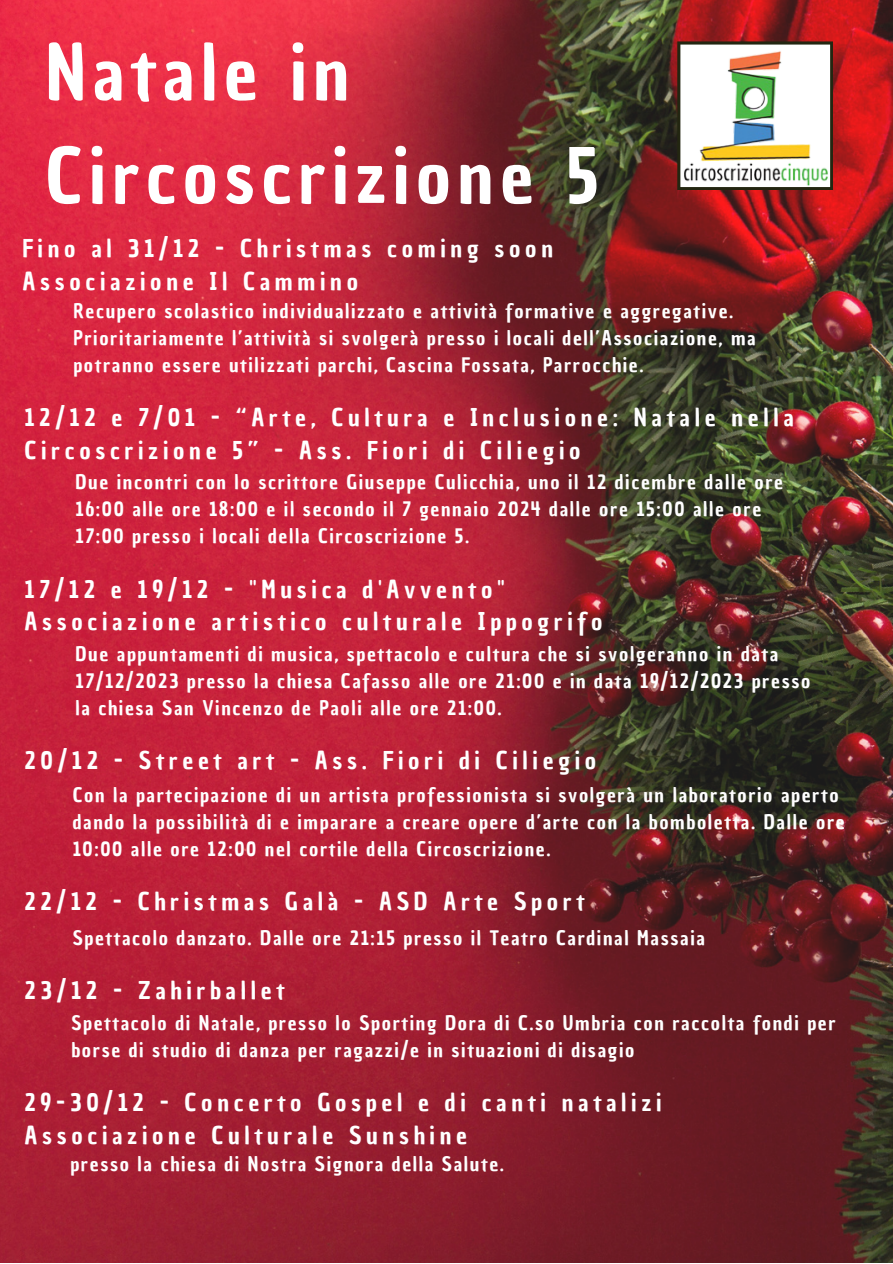
<style>
.page{position:relative;width:893px;height:1264px;background:#fff}
.page>*{position:absolute;margin:0;border:0;box-sizing:border-box;transform-origin:0 0}
.t1{font:74.25px/103.4px "Chau Philomene One";letter-spacing:.085em;color:#fff}
.t2{font:24px/32.5px "Chau Philomene One";letter-spacing:.195em;color:#fff}
.t3{font:19.5px/27px "Chau Philomene One";letter-spacing:.085em;color:#fff}
</style>
<div class="page">
<img style="left:0;top:0;width:892px;height:1262px">
<svg style="left:677px;top:41px;width:156px;height:149px"></svg>
<p class="t1" style="left:46px;top:22px;width:554px">Natale in<br>Circoscrizione 5</p>
<p class="t2" style="left:22px;top:232px;width:532px">Fino al 31/12 - Christmas coming soon<br>Associazione Il Cammino</p>
<p class="t3" style="left:73px;top:298px;width:683px">Recupero scolastico individualizzato e attività formative e aggregative.<br>Prioritariamente l’attività si svolgerà presso i locali dell’Associazione, ma potranno essere utilizzati parchi, Cascina Fossata, Parrocchie.</p>
<p class="t2" style="left:24px;top:402px;width:770px">12/12 e 7/01 - “Arte, Cultura e Inclusione: Natale nella<br>Circoscrizione 5” - Ass. Fiori di Ciliegio</p>
<p class="t3" style="left:75px;top:469px;width:709px">Due incontri con lo scrittore Giuseppe Culicchia, uno il 12 dicembre dalle ore<br>16:00 alle ore 18:00 e il secondo il 7 gennaio 2024 dalle ore 15:00 alle ore<br>17:00 presso i locali della Circoscrizione 5.</p>
<p class="t2" style="left:24px;top:573px;width:482px">17/12 e 19/12 - "Musica d'Avvento"</p>
<p class="t2" style="left:24px;top:605px;width:579px">Associazione artistico culturale Ippogrifo</p>
<p class="t3" style="left:75px;top:640px;width:736px">Due appuntamenti di musica, spettacolo e cultura che si svolgeranno in data<br>17/12/2023 presso la chiesa Cafasso alle ore 21:00 e in data 19/12/2023 presso la chiesa San Vincenzo de Paoli alle ore 21:00.</p>
<p class="t2" style="left:24px;top:744px;width:573px">20/12 - Street art - Ass. Fiori di Ciliegio</p>
<p class="t3" style="left:73px;top:781px;width:773px">Con la partecipazione di un artista professionista si svolgerà un laboratorio aperto dando la possibilità di e imparare a creare opere d’arte con la bomboletta. Dalle ore<br>10:00 alle ore 12:00 nel cortile della Circoscrizione.</p>
<p class="t2" style="left:24px;top:885px;width:561px">22/12 - Christmas Galà - ASD Arte Sport</p>
<p class="t3" style="left:73px;top:924px;width:633px">Spettacolo danzato. Dalle ore 21:15 presso il Teatro Cardinal Massaia</p>
<p class="t2" style="left:24px;top:974px;width:261px">23/12 - Zahirballet</p>
<p class="t3" style="left:71px;top:1009px;width:765px">Spettacolo di Natale, presso lo Sporting Dora di C.so Umbria con raccolta fondi per borse di studio di danza per ragazzi/e in situazioni di disagio</p>
<p class="t2" style="left:24px;top:1086px;width:638px">29-30/12 - Concerto Gospel e di canti natalizi<br>Associazione Culturale Sunshine</p>
<p class="t3" style="left:70px;top:1150px;width:435px">presso la chiesa di Nostra Signora della Salute.</p>
</div>
